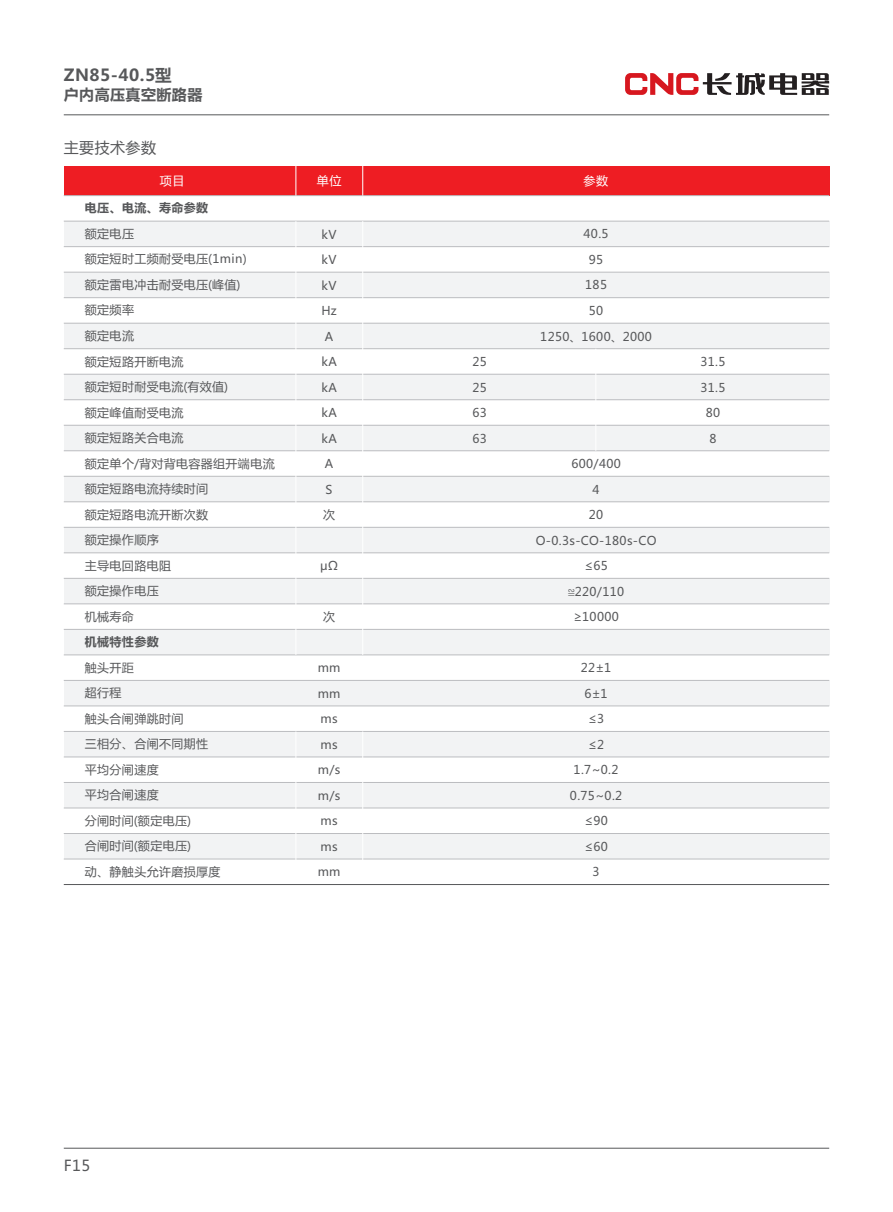
<style>
.page{position:relative;width:893px;height:1212px;background:#fff}
.page>*{position:absolute;margin:0;border:0;box-sizing:border-box;transform-origin:0 0}
.t1{font:700 16.5px "Microsoft Ya Hei";letter-spacing:.03em;color:#57585a}
.t2{font:15px "Microsoft Ya Hei";letter-spacing:.03em;color:#57585a}
.t3{font:700 15px "Microsoft Ya Hei";letter-spacing:.03em;color:#57585a}
.t4{font:12px/25.5px "Microsoft Ya Hei";letter-spacing:.03em;color:#57585a;text-align:center}
.t5{font:700 12px "Microsoft Ya Hei";letter-spacing:.03em;color:#57585a}
.t6{font:12px "Microsoft Ya Hei";color:#fff}
</style>
<div class="page">
<div style="left:64px;top:323px;width:765px;height:26px;background:#f2f3f4"></div>
<div style="left:64px;top:374px;width:765px;height:26px;background:#f2f3f4"></div>
<hr style="left:64px;top:348px;width:765px;height:1px;background:#bcbdc0">
<hr style="left:64px;top:374px;width:765px;height:1px;background:#bcbdc0">
<hr style="left:64px;top:114px;width:765px;height:1px;background:#57585a">
<svg style="left:625px;top:73px;width:204px;height:22px"></svg>
<hr style="left:64px;top:1148px;width:765px;height:1px;background:#57585a">
<div style="left:64px;top:731px;width:765px;height:26px;background:#f2f3f4"></div>
<div style="left:64px;top:782px;width:765px;height:26px;background:#f2f3f4"></div>
<div style="left:64px;top:833px;width:765px;height:26px;background:#f2f3f4"></div>
<div style="left:64px;top:221px;width:765px;height:26px;background:#f2f3f4"></div>
<div style="left:64px;top:272px;width:765px;height:26px;background:#f2f3f4"></div>
<div style="left:64px;top:425px;width:765px;height:26px;background:#f2f3f4"></div>
<div style="left:64px;top:476px;width:765px;height:26px;background:#f2f3f4"></div>
<div style="left:64px;top:527px;width:765px;height:26px;background:#f2f3f4"></div>
<div style="left:64px;top:578px;width:765px;height:26px;background:#f2f3f4"></div>
<div style="left:64px;top:629px;width:765px;height:26px;background:#f2f3f4"></div>
<div style="left:64px;top:680px;width:765px;height:26px;background:#f2f3f4"></div>
<div style="left:64px;top:166px;width:765px;height:30px;background:#ee1d23"></div>
<hr style="left:64px;top:195px;width:765px;height:1px;background:#bcbdc0">
<hr style="left:64px;top:221px;width:765px;height:1px;background:#bcbdc0">
<hr style="left:64px;top:246px;width:765px;height:1px;background:#bcbdc0">
<hr style="left:64px;top:272px;width:765px;height:1px;background:#bcbdc0">
<hr style="left:64px;top:297px;width:765px;height:1px;background:#bcbdc0">
<hr style="left:64px;top:323px;width:765px;height:1px;background:#bcbdc0">
<hr style="left:64px;top:399px;width:765px;height:1px;background:#bcbdc0">
<hr style="left:64px;top:425px;width:765px;height:1px;background:#bcbdc0">
<hr style="left:64px;top:450px;width:765px;height:1px;background:#bcbdc0">
<hr style="left:64px;top:476px;width:765px;height:1px;background:#bcbdc0">
<hr style="left:64px;top:501px;width:765px;height:1px;background:#bcbdc0">
<hr style="left:64px;top:527px;width:765px;height:1px;background:#bcbdc0">
<hr style="left:64px;top:552px;width:765px;height:1px;background:#bcbdc0">
<hr style="left:64px;top:578px;width:765px;height:1px;background:#bcbdc0">
<hr style="left:64px;top:603px;width:765px;height:1px;background:#bcbdc0">
<hr style="left:64px;top:629px;width:765px;height:1px;background:#bcbdc0">
<hr style="left:64px;top:654px;width:765px;height:1px;background:#bcbdc0">
<hr style="left:64px;top:680px;width:765px;height:1px;background:#bcbdc0">
<hr style="left:64px;top:706px;width:765px;height:1px;background:#bcbdc0">
<hr style="left:64px;top:731px;width:765px;height:1px;background:#bcbdc0">
<hr style="left:64px;top:757px;width:765px;height:1px;background:#bcbdc0">
<hr style="left:64px;top:782px;width:765px;height:1px;background:#bcbdc0">
<hr style="left:64px;top:808px;width:765px;height:1px;background:#bcbdc0">
<hr style="left:64px;top:833px;width:765px;height:1px;background:#bcbdc0">
<hr style="left:64px;top:859px;width:765px;height:1px;background:#bcbdc0">
<hr style="left:295px;top:221px;width:1px;height:434px;background:#fff">
<hr style="left:362px;top:221px;width:1px;height:434px;background:#fff">
<hr style="left:295px;top:166px;width:1px;height:30px;background:#fff">
<hr style="left:362px;top:166px;width:1px;height:30px;background:#fff">
<hr style="left:595px;top:349px;width:1px;height:102px;background:#fff">
<hr style="left:295px;top:731px;width:1px;height:153px;background:#fff">
<hr style="left:362px;top:731px;width:1px;height:153px;background:#fff">
<hr style="left:64px;top:884px;width:765px;height:1px;background:#57585a">
<h1 class="t1" style="left:64px;top:67px;width:109px">ZN85-40.5型</h1>
<p class="t3" style="left:64px;top:88px;width:140px">户内高压真空断路器</p>
<p class="t2" style="left:64px;top:141px;width:94px">主要技术参数</p>
<p class="t6" style="left:160px;top:175px;width:26px">项目</p>
<p class="t6" style="left:317px;top:175px;width:26px">单位</p>
<p class="t6" style="left:584px;top:175px;width:26px">参数</p>
<p class="t5" style="left:85px;top:203px;width:125px">电压、电流、寿命参数</p>
<p class="t4" style="left:85px;top:222px;width:191px;text-align:left">额定电压<br>额定短时工频耐受电压(1min)<br>额定雷电冲击耐受电压(峰值)<br>额定频率<br>额定电流<br>额定短路开断电流<br>额定短时耐受电流(有效值)<br>额定峰值耐受电流<br>额定短路关合电流<br>额定单个/背对背电容器组开端电流额定短路电流持续时间<br>额定短路电流开断次数<br>额定操作顺序<br>主导电回路电阻<br>额定操作电压<br>机械寿命</p>
<p class="t5" style="left:85px;top:636px;width:75px">机械特性参数</p>
<p class="t4" style="left:85px;top:656px;width:137px;text-align:left">触头开距<br>超行程<br>触头合闸弹跳时间<br>三相分、合闸不同期性平均分闸速度<br>平均合闸速度<br>分闸时间(额定电压)<br>合闸时间(额定电压)<br>动、静触头允许磨损厚度</p>
<p class="t4" style="left:321px;top:222px;width:17px">kV kV kV<br>Hz<br>A kA kA kA kA<br>A<br>S次</p>
<p class="t4" style="left:540px;top:222px;width:113px">40.5<br>95<br>185<br>50<br>1250、1600、2000</p>
<p class="t4" style="left:473px;top:350px;width:16px;text-align:justify">25<br>25<br>63<br>63</p>
<p class="t4" style="left:700px;top:350px;width:27px">31.5<br>31.5<br>80<br>8</p>
<p class="t4" style="left:536px;top:452px;width:122px">600/400<br>4<br>20<br>O-0.3s-CO-180s-CO ≤65<br>≌220/110<br>≥10000</p>
<p class="t4" style="left:320px;top:554px;width:19px">μΩ</p>
<p class="t4" style="left:323px;top:605px;width:13px">次</p>
<p class="t4" style="left:570px;top:656px;width:54px">22±1<br>6±1<br>≤3<br>≤2<br>1.7~0.2<br>0.75~0.2 ≤90<br>≤60<br>3</p>
<p class="t4" style="left:318px;top:656px;width:24px;text-align:left">mm mm ms ms m/s m/s ms ms mm</p>
<p class="t2" style="left:64px;top:1158px;width:28px">F15</p>
</div>
